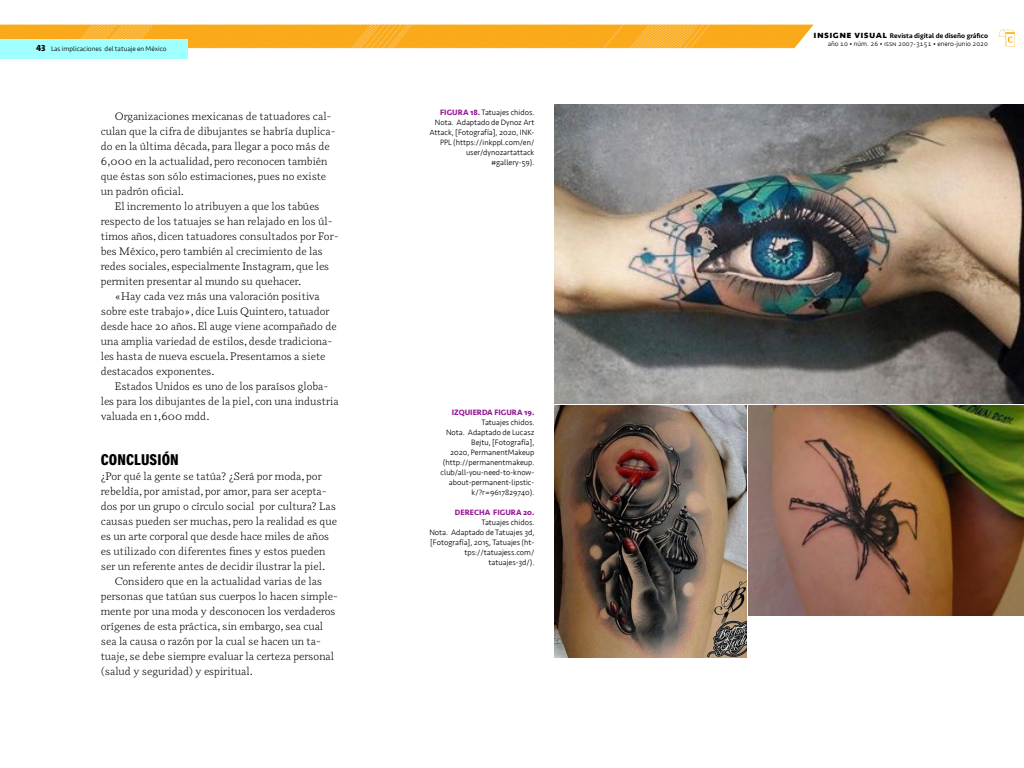
<style>
.page{position:relative;width:1024px;height:768px;background:#fff}
.page>*{position:absolute;margin:0;border:0;box-sizing:border-box;transform-origin:0 0}
.SUBTITULOS{font:900 16px "Acumin Pro Cond";letter-spacing:.01em;color:#000}
.Texto{font:300 11px/15px "Odile";color:#000}
.Primer{font:300 11px/15px "Odile";color:#000}
.FIGURA{font:300 8px/10px "Seravek";color:#000;text-align:right}
.t1{font:300 7px/8px "Seravek";color:#000;text-align:right}
.s1{font-weight:700;font-size:9px}
.s2{font-weight:700;color:#961a96}
.s3{font-weight:700;font-size:10px}
.s4{font-weight:500}
</style>
<div class="page">
<svg style="left:0;top:24px;width:813px;height:24px;background:#faae27"></svg>
<div style="left:0;top:39px;width:188px;height:19px;background:#a0ffff"></div>
<svg style="left:999px;top:30px;width:16px;height:16px"></svg>
<img style="left:554px;top:405px;width:193px;height:253px">
<img style="left:749px;top:405px;width:275px;height:211px">
<img style="left:554px;top:105px;width:470px;height:298px">
<p class="t1" style="left:36px;top:45px;width:132px"><span class="s1">43</span> Las implicaciones del tatuaje en México</p>
<p class="Texto" style="left:101px;top:108px;width:236px;text-indent:14px">Organizaciones mexicanas de tatuadores cal&shy;culan que la cifra de dibujantes se habría duplica&shy;do en la última década, para llegar a poco más de 6,000 en la actualidad, pero reconocen también que éstas son sólo estimaciones, pues no existe un padrón oficial.</p>
<p class="Texto" style="left:101px;top:198px;width:239px;text-indent:14px">El incremento lo atribuyen a que los tabúes respecto de los tatuajes se han relajado en los úl&shy;timos años, dicen tatuadores consultados por For&shy;bes México, pero también al crecimiento de las redes sociales, especialmente Instagram, que les permiten presentar al mundo su quehacer.</p>
<p class="Texto" style="left:101px;top:288px;width:237px;text-indent:14px">«Hay cada vez más una valoración positiva sobre este trabajo», dice Luis Quintero, tatuador desde hace 20 años. El auge viene acompañado de una amplia variedad de estilos, desde tradiciona&shy;les hasta de nueva escuela. Presentamos a siete destacados exponentes.</p>
<p class="Texto" style="left:101px;top:378px;width:239px;text-indent:14px">Estados Unidos es uno de los paraísos globa&shy;les para los dibujantes de la piel, con una industria valuada en 1,600 mdd.</p>
<p class="SUBTITULOS" style="left:101px;top:449px;width:80px">CONCLUSIÓN</p>
<p class="Primer" style="left:101px;top:468px;width:238px">¿Por qué la gente se tatúa? ¿Será por moda, por rebeldía, por amistad, por amor, para ser acepta&shy;dos por un grupo o círculo social por cultura? Las causas pueden ser muchas, pero la realidad es que es un arte corporal que desde hace miles de años es utilizado con diferentes fines y estos pueden ser un referente antes de decidir ilustrar la piel.</p>
<p class="Texto" style="left:101px;top:573px;width:239px;text-indent:14px">Considero que en la actualidad varias de las personas que tatúan sus cuerpos lo hacen simple&shy;mente por una moda y desconocen los verdaderos orígenes de esta práctica, sin embargo, sea cual sea la causa o razón por la cual se hacen un ta&shy;tuaje, se debe siempre evaluar la certeza personal (salud y seguridad) y espiritual.</p>
<p class="FIGURA" style="left:429px;top:107px;width:107px"><span class="s2">FIGURA 18.</span> Tatuajes chidos.<br>Nota. Adaptado de Dynoz Art<br>Attack, [Fotografía], 2020, INK-<br>PPL (https://inkppl.com/en/ user/dynozartattack #gallery-59).</p>
<p class="FIGURA" style="left:441px;top:407px;width:95px"><span class="s2">IZQUIERDA FIGURA 19.<br></span>Tatuajes chidos.<br>Nota. Adaptado de Lucasz<br>Bejtu, [Fotografía],<br>2020, PermanentMakeup (http://permanentmakeup. club/all-you-need-to-know&shy;about-permanent-lipstic&shy;k/?r=9617829740).</p>
<p class="FIGURA" style="left:429px;top:507px;width:107px"><span class="s2">DERECHA FIGURA 20.<br></span>Tatuajes chidos.<br>Nota. Adaptado de Tatuajes 3d, [Fotografía], 2015, Tatuajes (ht&shy;tps://tatuajess.com/ tatuajes-3d/).</p>
<p class="t1" style="left:814px;top:32px;width:176px"><span class="s3">insigne visual</span> <span class="s4">Revista digital de diseño gráfico </span>año 10 • núm. 26 • issn 2007-3151 • enero-junio 2020</p>
</div>
